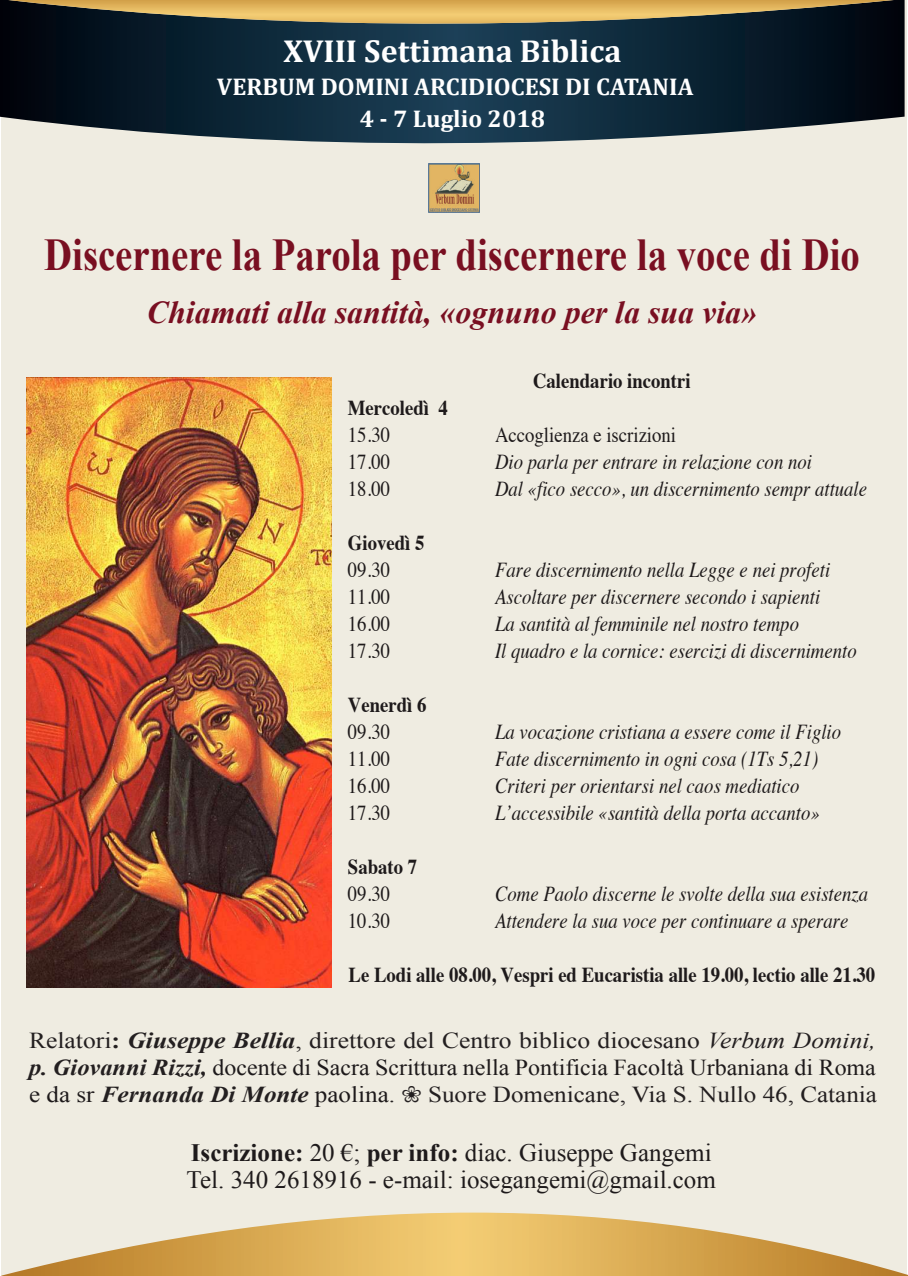
<style>
.page{position:relative;width:908px;height:1276px;background:#fff}
.page>*{position:absolute;margin:0;border:0;box-sizing:border-box;transform-origin:0 0}
.t1{font:700 45.6px "Times New Roman";color:#790f21;scale:.85 1}
.t2{font:italic 700 31.9px "Times New Roman";color:#790f21}
.t3{font:700 31.9px "Cambria";color:#fff}
.t4{font:25px/27.3px "Times New Roman";color:#1e1a1b}
.t5{font:700 24.3px/31.9px "Cambria";color:#fff;text-align:center}
.t6{font:22.8px/27.3px "Times New Roman";color:#231f20;text-align:justify;scale:1.12 1}
.t7{font:italic 21.3px "Times";color:#1e1a1b;scale:.88 1}
.t8{font:700 21.3px "Times";color:#1e1a1b;scale:.88 1}
.t9{font:21.3px "Times";color:#1e1a1b;scale:.88 1}
.s1{font-weight:700}
.s2{font-weight:700;font-style:italic}
.s3{font-style:italic}
.s4{color:#1e1a1b}
</style>
<div class="page">
<div style="left:1px;top:0;width:905px;height:1276px;background:#efece1"></div>
<svg style="left:1px;top:1212px;width:906px;height:64px"></svg>
<svg style="left:0;top:0;width:904px;height:144px;background:#203543"></svg>
<svg style="left:8px;top:0;width:885px;height:34px;background:#6f6544"></svg>
<img style="left:27px;top:377px;width:304px;height:610px">
<h2 class="t3" style="left:283px;top:28px;width:339px">XVIII Settimana Biblica</h2>
<p class="t5" style="left:217px;top:70px;width:478px">VERBUM DOMINI ARCIDIOCESI DI CATANIA<br>4 - 7 Luglio 2018</p>
<h1 class="t1" style="left:44px;top:223px;width:960px">Discernere la Parola per discernere la voce di Dio</h1>
<h2 class="t2" style="left:147px;top:290px;width:611px">Chiamati alla santità, «ognuno per la sua via»</h2>
<p class="t8" style="left:533px;top:360px;width:181px">Calendario incontri</p>
<p class="t8" style="left:348px;top:387px;width:115px">Mercoledì 4</p>
<p class="t9" style="left:348px;top:414px;width:49px">15.30</p>
<p class="t9" style="left:495px;top:414px;width:207px">Accoglienza e iscrizioni</p>
<p class="t9" style="left:348px;top:441px;width:49px">17.00</p>
<p class="t7" style="left:495px;top:443px;width:361px">Dio parla per entrare in relazione con noi</p>
<p class="t9" style="left:348px;top:468px;width:49px">18.00</p>
<p class="t7" style="left:495px;top:470px;width:424px">Dal «fico secco», un discernimento sempr attuale</p>
<p class="t8" style="left:348px;top:522px;width:88px">Giovedì 5</p>
<p class="t9" style="left:348px;top:549px;width:49px">09.30</p>
<p class="t7" style="left:495px;top:551px;width:382px">Fare discernimento nella Legge e nei profeti</p>
<p class="t9" style="left:348px;top:576px;width:49px">11.00</p>
<p class="t7" style="left:495px;top:578px;width:371px">Ascoltare per discernere secondo i sapienti</p>
<p class="t9" style="left:348px;top:603px;width:49px">16.00</p>
<p class="t7" style="left:495px;top:605px;width:347px">La santità al femminile nel nostro tempo</p>
<p class="t9" style="left:348px;top:630px;width:49px">17.30</p>
<p class="t7" style="left:495px;top:632px;width:412px">Il quadro e la cornice: esercizi di discernimento</p>
<p class="t8" style="left:348px;top:684px;width:91px">Venerdì 6</p>
<p class="t9" style="left:348px;top:711px;width:49px">09.30</p>
<p class="t7" style="left:495px;top:713px;width:394px">La vocazione cristiana a essere come il Figlio</p>
<p class="t9" style="left:348px;top:738px;width:49px">11.00</p>
<p class="t7" style="left:495px;top:740px;width:368px">Fate discernimento in ogni cosa (1Ts 5,21)</p>
<p class="t9" style="left:348px;top:765px;width:49px">16.00</p>
<p class="t7" style="left:495px;top:767px;width:347px">Criteri per orientarsi nel caos mediatico</p>
<p class="t9" style="left:348px;top:792px;width:49px">17.30</p>
<p class="t7" style="left:495px;top:794px;width:370px">L’accessibile «santità della porta accanto»</p>
<p class="t8" style="left:348px;top:846px;width:80px">Sabato 7</p>
<p class="t9" style="left:348px;top:873px;width:49px">09.30</p>
<p class="t7" style="left:495px;top:875px;width:425px">Come Paolo discerne le svolte della sua esistenza</p>
<p class="t9" style="left:348px;top:900px;width:49px">10.30</p>
<p class="t7" style="left:495px;top:902px;width:403px">Attendere la sua voce per continuare a sperare</p>
<p class="t8" style="left:348px;top:954px;width:599px">Le Lodi alle 08.00, Vespri ed Eucaristia alle 19.00, lectio alle 21.30</p>
<p class="t6" style="left:29px;top:1026px;width:758px">Relatori<span class="s1">:</span> <span class="s2">Giuseppe Bellia</span>, direttore del Centro biblico diocesano <span class="s3">Verbum Domini, </span><span class="s2">p. Giovanni Rizzi,</span> <span class="s4">docente di Sacra Scrittura nella Pontificia Facoltà Urbaniana di Roma e da sr</span> <span class="s2">Fernanda Di Monte</span> <span class="s4">paolina</span>. ❀ Suore Domenicane, Via S. Nullo 46, Catania</p>
<p class="t4" style="left:186px;top:1138px;width:530px"><span class="s1">Iscrizione:</span> 20 €; <span class="s1">per info:</span> diac. Giuseppe Gangemi<br>Tel. 340 2618916 - e-mail: iosegangemi@gmail.com</p>
</div>
